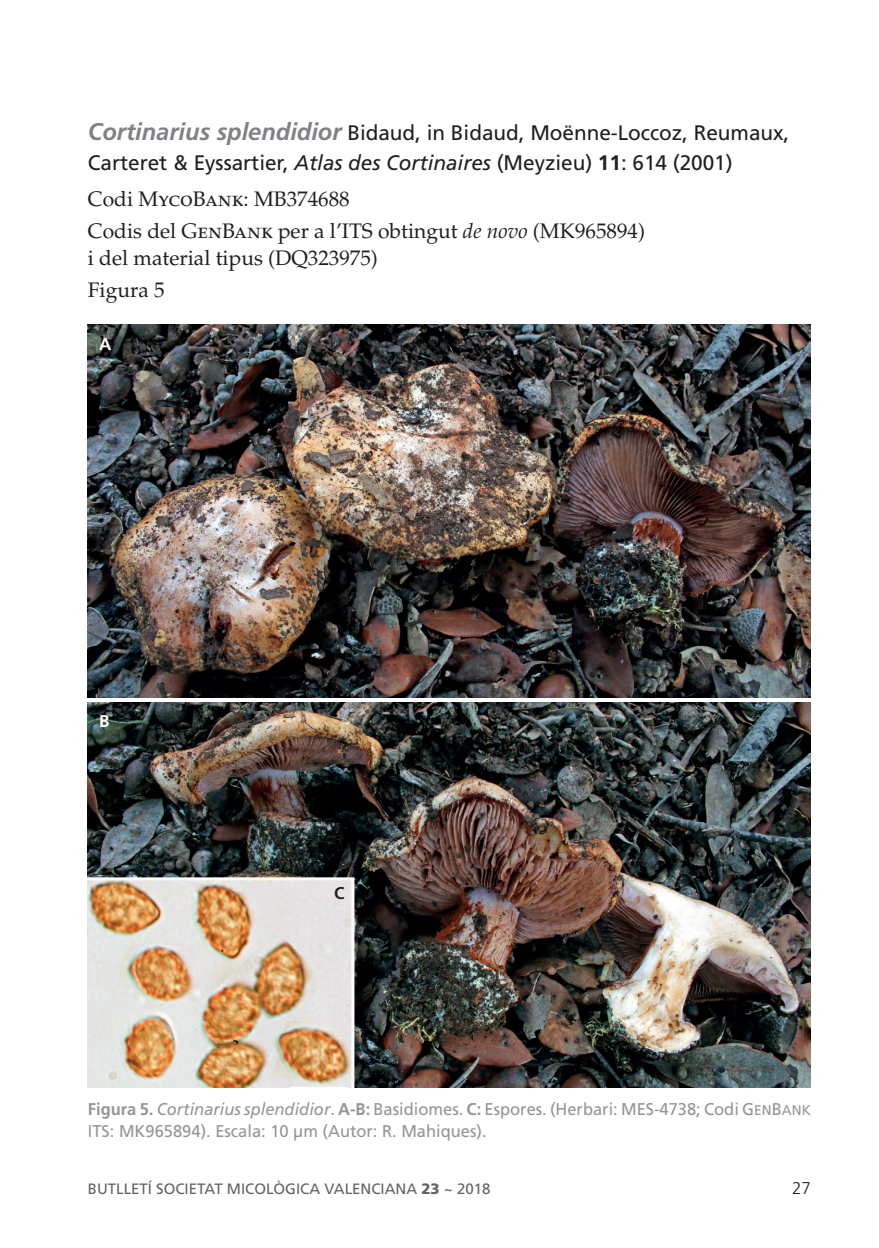
<style>
.page{position:relative;width:879px;height:1248px;background:#fff}
.page>*{position:absolute;margin:0;border:0;box-sizing:border-box;transform-origin:0 0}
.t1{font:21px/30px "Frutiger LT Std";color:#231f20}
.t2{font:21px/32.6px "Palatino LT Std";color:#231f20}
.t3{font:17px/22px "Frutiger LT Std";color:#939598}
.t4{font:300 17px "Frutiger LT Std";color:#231f20}
.t5{font:700 17px "Frutiger LT Std";color:#fff}
.t6{font:700 17px "Frutiger LT Std";color:#231f20}
.t7{font:15px "Frutiger LT Std";color:#636366}
.s1{font-weight:700;font-style:italic;font-size:24px;color:#808285}
.s2{font-style:italic}
.s3{font-weight:700}
.s4{font-size:14px}
.s5{font-weight:900}
</style>
<div class="page">
<img style="left:88px;top:325px;width:723px;height:372px">
<img style="left:88px;top:702px;width:723px;height:385px">
<p class="t1" style="left:88px;top:118px;width:703px"><span class="s1">Cortinarius splendidior</span> Bidaud, in Bidaud, Moënne-Loccoz, Reumaux,<br>Carteret &amp; Eyssartier, <span class="s2">Atlas des Cortinaires</span> (Meyzieu) <span class="s3">11</span>: 614 (2001)</p>
<p class="t2" style="left:88px;top:182px;width:558px">Codi MycoBank: MB374688<br>Codis del GenBank per a l’ITS obtingut <span class="s2">de novo</span> (MK965894)</p>
<p class="t2" style="left:88px;top:243px;width:291px;line-height:31.6px">i del material tipus (DQ323975)<br>Figura 5</p>
<p class="t5" style="left:99px;top:334px;width:14px">A</p>
<p class="t5" style="left:99px;top:710px;width:12px">B</p>
<p class="t6" style="left:334px;top:882px;width:12px">C</p>
<p class="t3" style="left:88px;top:1098px;width:724px"><span class="s3">Figura 5.</span> <span class="s2">Cortinarius splendidior</span>. <span class="s3">A-B:</span> Basidiomes. <span class="s3">C:</span> Espores. (Herbari: MES-4738; Codi G<span class="s4">EN</span>B<span class="s4">ANK<br></span>ITS: MK965894). Escala: 10 μm (Autor: R. Mahiques).</p>
<p class="t7" style="left:88px;top:1179px;width:404px">BUTLLETÍ SOCIETAT MICOLÒGICA VALENCIANA <span class="s5">23</span> ~ 2018</p>
<p class="t4" style="left:792px;top:1177px;width:20px">27</p>
</div>
